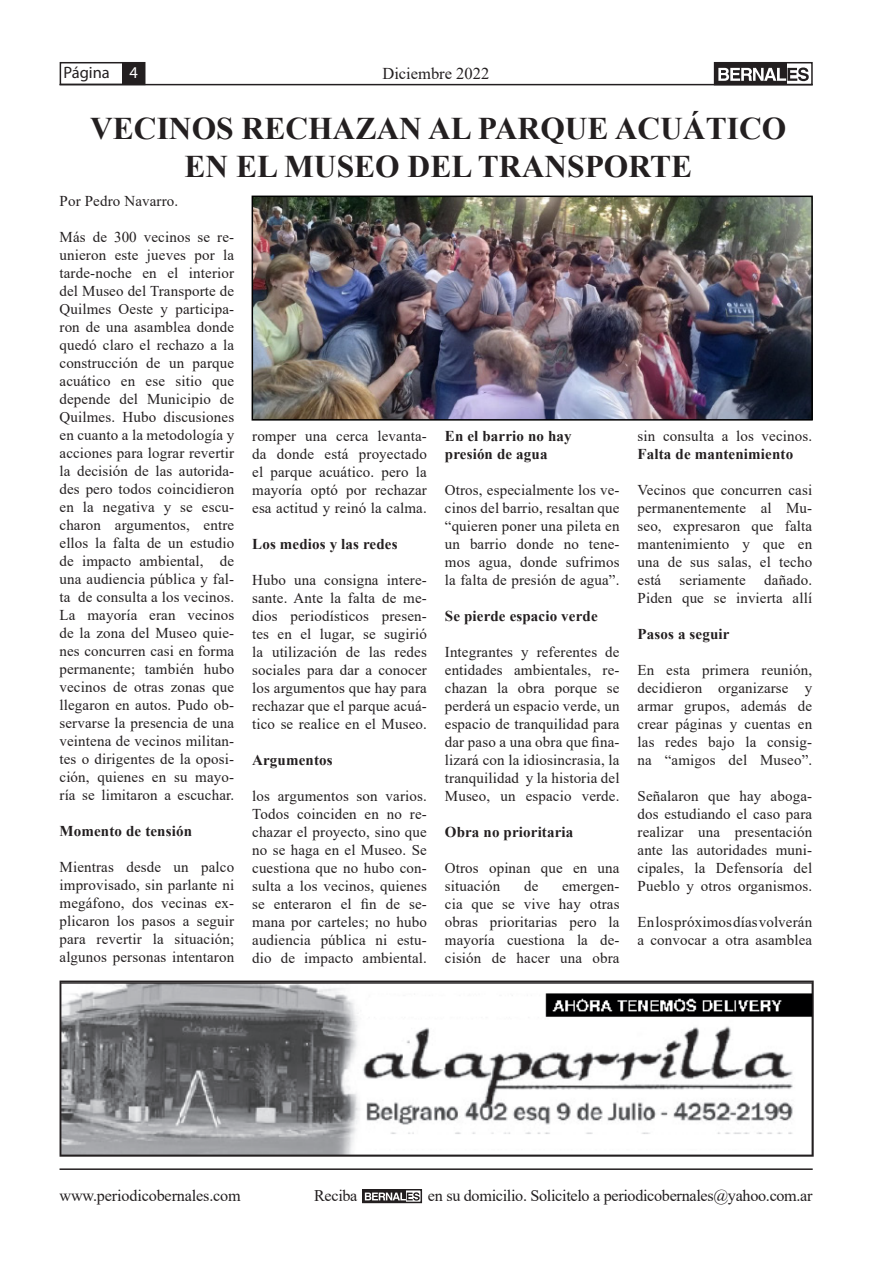
<style>
.page{position:relative;width:893px;height:1263px;background:#fff}
.page>*{position:absolute;margin:0;border:0;box-sizing:border-box;transform-origin:0 0}
.t1{font:700 31.5px "Times New Roman";color:#231f20}
.t2{font:16.5px "Times New Roman";color:#231f20}
.t3{font:16.5px "Myriad Pro";color:#231f20}
.t4{font:16.2px "Times New Roman";letter-spacing:-.02em;color:#231f20}
.t5{font:15px/18px "Times New Roman";letter-spacing:.01em;color:#231f20;text-align:justify}
.t6{font:700 15px "Times New Roman";letter-spacing:.01em;color:#231f20}
.s1{color:#fff}
</style>
<div class="page">
<div style="left:122px;top:63px;width:23px;height:21px;background:#231f20"></div>
<div style="left:60px;top:62px;width:85px;height:23px;border:2px solid #231f20"></div>
<hr style="left:60px;top:84px;width:753px;height:1px;background:#231f20">
<hr style="left:60px;top:1168px;width:753px;height:2px;background:#231f20">
<div style="left:715px;top:63px;width:72px;height:22px;background:#231f20"></div>
<svg style="left:718px;top:68px;width:91px;height:13px"></svg>
<div style="left:714px;top:62px;width:99px;height:23px;border:2px solid #231f20"></div>
<svg style="left:365px;top:1192px;width:54px;height:8px"></svg>
<div style="left:362px;top:1189px;width:60px;height:14px;border:2px solid #231f20"></div>
<img style="left:63px;top:983px;width:748px;height:171px">
<div style="left:60px;top:980px;width:754px;height:177px;border:2px solid #231f20"></div>
<img style="left:255px;top:199px;width:555px;height:219px">
<div style="left:252px;top:196px;width:561px;height:225px;border:2px solid #000"></div>
<p class="t3" style="left:64px;top:63px;width:76px">Página <span class="s1">4</span></p>
<p class="t2" style="left:382px;top:62px;width:108px">Diciembre 2022</p>
<p class="t1" style="left:90px;top:105px;width:697px">VECINOS RECHAZAN AL PARQUE ACUÁTICO</p>
<p class="t1" style="left:184px;top:143px;width:509px">EN EL MUSEO DEL TRANSPORTE</p>
<p class="t5" style="left:60px;top:191px;width:120px">Por Pedro Navarro.</p>
<p class="t5" style="left:60px;top:227px;width:176px">Más de 300 vecinos se re&shy;unieron este jueves por la tarde-noche en el interior del Museo del Transporte de Quilmes Oeste y participa&shy;ron de una asamblea donde quedó claro el rechazo a la construcción de un parque acuático en ese sitio que depende del Municipio de Quilmes. Hubo discusiones en cuanto a la metodología y acciones para lograr revertir la decisión de las autorida&shy;des pero todos coincidieron en la negativa y se escu&shy;charon argumentos, entre ellos la falta de un estudio de impacto ambiental, de una audiencia pública y fal&shy;ta de consulta a los vecinos.</p>
<p class="t5" style="left:60px;top:605px;width:176px">La mayoría eran vecinos de la zona del Museo quie&shy;nes concurren casi en forma permanente; también hubo vecinos de otras zonas que llegaron en autos. Pudo ob&shy;servarse la presencia de una veintena de vecinos militan&shy;tes o dirigentes de la oposi&shy;ción, quienes en su mayo&shy;ría se limitaron a escuchar.</p>
<p class="t6" style="left:60px;top:820px;width:134px">Momento de tensión</p>
<p class="t5" style="left:60px;top:857px;width:176px">Mientras desde un palco improvisado, sin parlante ni megáfono, dos vecinas ex&shy;plicaron los pasos a seguir para revertir la situación; algunos personas intentaron</p>
<p class="t6" style="left:445px;top:425px;width:128px">En el barrio no hay</p>
<p class="t6" style="left:445px;top:443px;width:104px">presión de agua</p>
<p class="t5" style="left:445px;top:480px;width:176px">Otros, especialmente los ve&shy;cinos del barrio, resaltan que “quieren poner una pileta en un barrio donde no tene&shy;mos agua, donde sufrimos la falta de presión de agua”.</p>
<p class="t6" style="left:445px;top:605px;width:154px">Se pierde espacio verde</p>
<p class="t5" style="left:445px;top:642px;width:176px">Integrantes y referentes de entidades ambientales, re&shy;chazan la obra porque se perderá un espacio verde, un espacio de tranquilidad para dar paso a una obra que fina&shy;lizará con la idiosincrasia, la tranquilidad y la historia del Museo, un espacio verde.</p>
<p class="t6" style="left:445px;top:821px;width:130px">Obra no prioritaria</p>
<p class="t5" style="left:445px;top:858px;width:176px">Otros opinan que en una situación</p>
<p class="t5" style="left:252px;top:426px;width:176px">romper una cerca levanta&shy;da donde está proyectado el parque acuático. pero la mayoría optó por rechazar esa actitud y reinó la calma.</p>
<p class="t6" style="left:252px;top:533px;width:147px">Los medios y las redes</p>
<p class="t5" style="left:252px;top:570px;width:176px">Hubo una consigna intere&shy;sante. Ante la falta de me&shy;dios periodísticos presen&shy;tes en el lugar, se sugirió la utilización de las redes sociales para dar a conocer los argumentos que hay para rechazar que el parque acuá&shy;tico se realice en el Museo.</p>
<p class="t6" style="left:252px;top:749px;width:82px">Argumentos</p>
<p class="t5" style="left:252px;top:786px;width:176px">los argumentos son varios.<br>Todos coinciden en no re&shy;chazar el proyecto, sino que no se haga en el Museo. Se cuestiona que no hubo con&shy;sulta a los vecinos, quienes se enteraron el fin de se&shy;mana por carteles; no hubo audiencia pública ni estu&shy;dio de impacto ambiental.</p>
<p class="t5" style="left:637px;top:426px;width:176px">sin consulta a los vecinos.</p>
<p class="t6" style="left:637px;top:443px;width:157px">Falta de mantenimiento</p>
<p class="t5" style="left:637px;top:480px;width:176px">Vecinos que concurren casi permanentemente al Mu&shy;seo, expresaron que falta mantenimiento y que en una de sus salas, el techo está seriamente dañado.<br>Piden que se invierta allí</p>
<p class="t6" style="left:637px;top:623px;width:93px">Pasos a seguir</p>
<p class="t5" style="left:637px;top:660px;width:176px">En esta primera reunión, decidieron organizarse y armar grupos, además de crear páginas y cuentas en las redes bajo la consig&shy;na “amigos del Museo”.</p>
<p class="t5" style="left:637px;top:786px;width:176px">Señalaron que hay aboga&shy;dos estudiando el caso para realizar una presentación ante las autoridades muni&shy;cipales, la Defensoría del Pueblo y otros organismos.</p>
<p class="t5" style="left:637px;top:912px;width:176px">En los próximos días volverán a convocar a otra asamblea</p>
<p class="t5" style="left:524px;top:876px;width:16px">de</p>
<p class="t5" style="left:445px;top:876px;width:176px;text-indent:117px">emergen&shy;cia que se vive hay otras obras prioritarias pero la mayoría cuestiona la de&shy;cisión de hacer una obra</p>
<p class="t4" style="left:60px;top:1184px;width:183px">www.periodicobernales.com</p>
<p class="t4" style="left:314px;top:1184px;width:45px">Reciba</p>
<p class="t4" style="left:428px;top:1184px;width:386px">en su domicilio. Solicitelo a periodicobernales@yahoo.com.ar</p>
</div>
